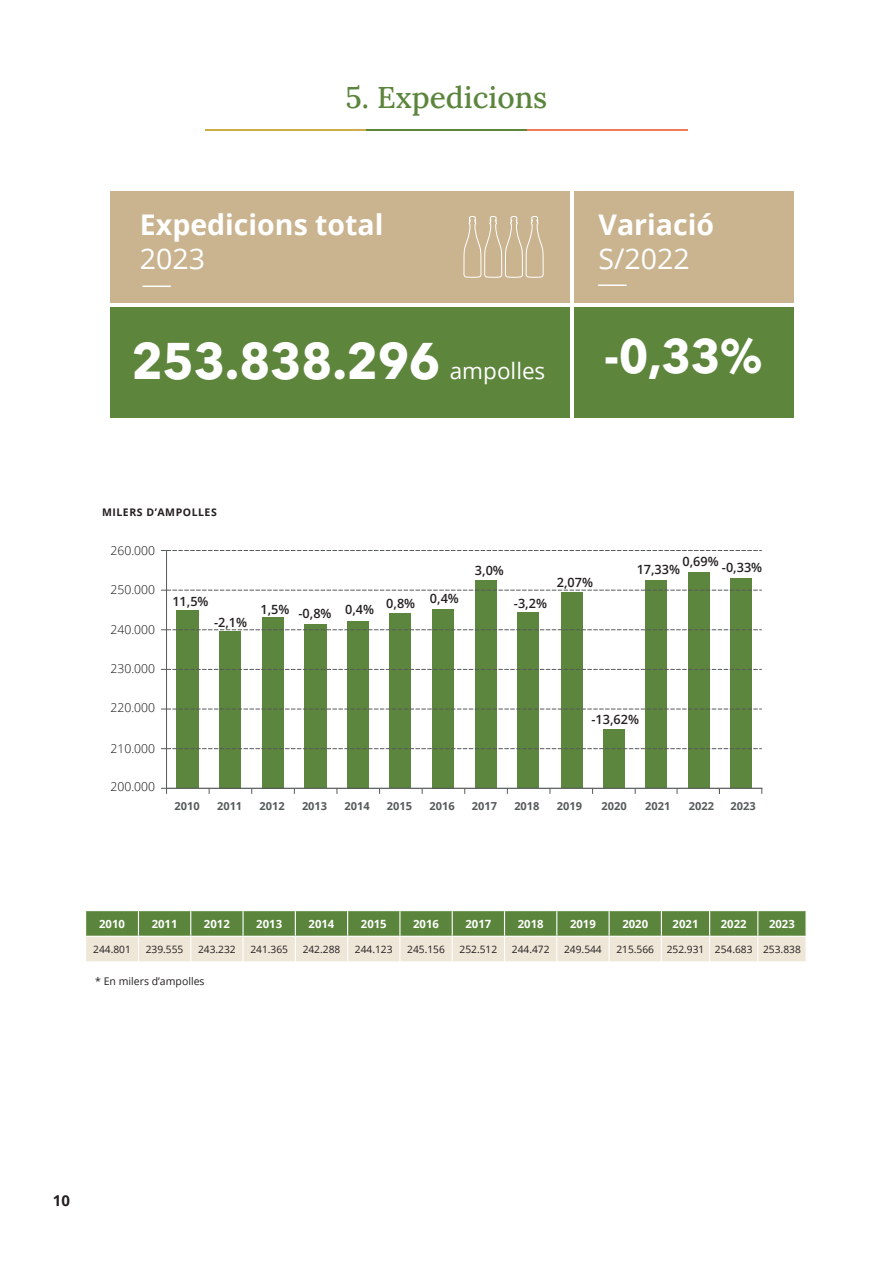
<style>
.page{position:relative;width:893px;height:1263px;background:#fff}
.page>*{position:absolute;margin:0;border:0;box-sizing:border-box;transform-origin:0 0}
.t1{font:700 51px "Avenir Next LT Pro";letter-spacing:-.01em;color:#fff;scale:.96 1}
.t2{font:700 48px "Avenir Next LT Pro";color:#fff;scale:.96 1}
.t3{font:500 30px "Lora";color:#5b853c}
.t4{font:700 28.5px "Open Sans";color:#fff}
.t5{font:28.5px "Open Sans";color:#fff}
.t6{font:22.5px "Open Sans";color:#fff}
.t7{font:700 15px "Open Sans";color:#231f20}
.datos_tablas{font:600 12.75px "Open Sans";color:#231f20}
.t8{font:300 12.15px "Open Sans";color:#10120f}
.t9{font:700 11.25px "Open Sans";color:#fff}
.t10{font:700 11.1px "Open Sans";color:#565a5b}
.t11{font:10.5px "Open Sans";color:#231f20}
.datos_tablas-2{font:700 10.5px "Open Sans";letter-spacing:.05em;color:#231f20}
.datos_tablas-3{font:10.2px "Open Sans";color:#231f20}
</style>
<div class="page">
<div style="left:177px;top:610px;width:22px;height:178px;background:#5c853d"></div>
<div style="left:219px;top:631px;width:22px;height:157px;background:#5c853d"></div>
<div style="left:262px;top:617px;width:22px;height:171px;background:#5c853d"></div>
<div style="left:304px;top:624px;width:23px;height:164px;background:#5c853d"></div>
<div style="left:347px;top:621px;width:22px;height:167px;background:#5c853d"></div>
<div style="left:390px;top:613px;width:21px;height:175px;background:#5c853d"></div>
<div style="left:432px;top:609px;width:22px;height:179px;background:#5c853d"></div>
<div style="left:475px;top:580px;width:21px;height:208px;background:#5c853d"></div>
<div style="left:517px;top:612px;width:22px;height:176px;background:#5c853d"></div>
<div style="left:561px;top:592px;width:22px;height:196px;background:#5c853d"></div>
<div style="left:603px;top:729px;width:22px;height:59px;background:#5c853d"></div>
<div style="left:688px;top:572px;width:21px;height:216px;background:#5c853d"></div>
<div style="left:645px;top:580px;width:22px;height:208px;background:#5c853d"></div>
<div style="left:730px;top:578px;width:22px;height:210px;background:#5c853d"></div>
<hr style="left:167px;top:788px;width:595px;height:1px;background:#575a5b">
<hr style="left:166px;top:550px;width:1px;height:238px;background:#575a5b">
<svg style="left:161px;top:708px;width:601px;height:2px"></svg>
<svg style="left:161px;top:748px;width:601px;height:1px"></svg>
<div style="left:111px;top:191px;width:459px;height:112px;background:#cab490"></div>
<div style="left:111px;top:308px;width:459px;height:110px;background:#5e853c"></div>
<div style="left:574px;top:191px;width:220px;height:112px;background:#cab490"></div>
<div style="left:574px;top:308px;width:220px;height:110px;background:#5e853c"></div>
<svg style="left:85px;top:910px;width:721px;height:52px;background:#a9b990"></svg>
<hr style="left:805px;top:911px;width:2px;height:25px;background:#fff">
<hr style="left:85px;top:936px;width:53px;height:1px;background:#fff">
<hr style="left:138px;top:936px;width:53px;height:1px;background:#fff">
<hr style="left:191px;top:936px;width:52px;height:1px;background:#fff">
<hr style="left:243px;top:936px;width:52px;height:1px;background:#fff">
<hr style="left:295px;top:936px;width:53px;height:1px;background:#fff">
<hr style="left:348px;top:936px;width:52px;height:1px;background:#fff">
<hr style="left:400px;top:936px;width:52px;height:1px;background:#fff">
<hr style="left:452px;top:936px;width:52px;height:1px;background:#fff">
<hr style="left:504px;top:936px;width:53px;height:1px;background:#fff">
<hr style="left:557px;top:936px;width:52px;height:1px;background:#fff">
<hr style="left:609px;top:936px;width:52px;height:1px;background:#fff">
<hr style="left:661px;top:936px;width:49px;height:1px;background:#fff">
<hr style="left:710px;top:936px;width:48px;height:1px;background:#fff">
<hr style="left:758px;top:936px;width:49px;height:1px;background:#fff">
<svg style="left:142px;top:129px;width:620px;height:557px"></svg>
<hr style="left:598px;top:284px;width:28px;height:2px;background:#fff">
<p class="t3" style="left:346px;top:74px;width:203px">5. Expedicions</p>
<p class="t4" style="left:140px;top:204px;width:245px">Expedicions total</p>
<p class="t5" style="left:140px;top:239px;width:67px">2023</p>
<p class="t1" style="left:131px;top:330px;width:324px">253.838.296</p>
<p class="t6" style="left:450px;top:355px;width:97px">ampolles</p>
<p class="t4" style="left:598px;top:204px;width:117px">Variació</p>
<p class="t5" style="left:598px;top:239px;width:93px">S/2022</p>
<p class="t2" style="left:604px;top:327px;width:166px">-0,33%</p>
<p class="datos_tablas-2" style="left:102px;top:505px;width:116px">MILERS D’AMPOLLES</p>
<p class="t8" style="left:111px;top:542px;width:46px">260.000</p>
<p class="t8" style="left:111px;top:581px;width:46px">250.000</p>
<p class="t8" style="left:111px;top:621px;width:46px">240.000</p>
<p class="t8" style="left:111px;top:660px;width:46px">230.000</p>
<p class="t8" style="left:111px;top:699px;width:46px">220.000</p>
<p class="t8" style="left:111px;top:740px;width:46px">210.000</p>
<p class="t8" style="left:111px;top:778px;width:46px">200.000</p>
<p class="datos_tablas" style="left:172px;top:593px;width:38px">11,5%</p>
<p class="datos_tablas" style="left:214px;top:614px;width:35px">-2,1%</p>
<p class="datos_tablas" style="left:260px;top:600px;width:30px">1,5%</p>
<p class="datos_tablas" style="left:299px;top:605px;width:35px">-0,8%</p>
<p class="datos_tablas" style="left:345px;top:601px;width:30px">0,4%</p>
<p class="datos_tablas" style="left:386px;top:595px;width:30px">0,8%</p>
<p class="datos_tablas" style="left:430px;top:590px;width:30px">0,4%</p>
<p class="datos_tablas" style="left:475px;top:562px;width:30px">3,0%</p>
<p class="datos_tablas" style="left:514px;top:595px;width:35px">-3,2%</p>
<p class="datos_tablas" style="left:557px;top:573px;width:38px">2,07%</p>
<p class="datos_tablas" style="left:682px;top:552px;width:38px">0,69%</p>
<p class="datos_tablas" style="left:722px;top:559px;width:42px">-0,33%</p>
<p class="datos_tablas" style="left:637px;top:561px;width:45px">17,33%</p>
<p class="datos_tablas" style="left:591px;top:710px;width:49px">-13,62%</p>
<p class="t10" style="left:175px;top:798px;width:27px">2010</p>
<p class="t10" style="left:217px;top:798px;width:27px">2011</p>
<p class="t10" style="left:260px;top:798px;width:27px">2012</p>
<p class="t10" style="left:302px;top:798px;width:27px">2013</p>
<p class="t10" style="left:344px;top:798px;width:27px">2014</p>
<p class="t10" style="left:387px;top:798px;width:27px">2015</p>
<p class="t10" style="left:429px;top:798px;width:27px">2016</p>
<p class="t10" style="left:472px;top:798px;width:27px">2017</p>
<p class="t10" style="left:514px;top:798px;width:27px">2018</p>
<p class="t10" style="left:557px;top:798px;width:27px">2019</p>
<p class="t10" style="left:601px;top:798px;width:27px">2020</p>
<p class="t10" style="left:645px;top:798px;width:27px">2021</p>
<p class="t10" style="left:689px;top:798px;width:27px">2022</p>
<p class="t10" style="left:730px;top:798px;width:27px">2023</p>
<p class="t9" style="left:99px;top:916px;width:27px">2010</p>
<p class="t9" style="left:152px;top:916px;width:27px">2011</p>
<p class="t9" style="left:204px;top:916px;width:27px">2012</p>
<p class="t9" style="left:256px;top:916px;width:27px">2013</p>
<p class="t9" style="left:309px;top:916px;width:27px">2014</p>
<p class="t9" style="left:361px;top:916px;width:27px">2015</p>
<p class="t9" style="left:413px;top:916px;width:27px">2016</p>
<p class="t9" style="left:465px;top:916px;width:27px">2017</p>
<p class="t9" style="left:518px;top:916px;width:27px">2018</p>
<p class="t9" style="left:570px;top:916px;width:27px">2019</p>
<p class="t9" style="left:622px;top:916px;width:27px">2020</p>
<p class="t9" style="left:673px;top:916px;width:27px">2021</p>
<p class="t9" style="left:721px;top:916px;width:27px">2022</p>
<p class="t9" style="left:769px;top:916px;width:27px">2023</p>
<p class="datos_tablas-3" style="left:93px;top:942px;width:39px">244.801</p>
<p class="datos_tablas-3" style="left:146px;top:942px;width:39px">239.555</p>
<p class="datos_tablas-3" style="left:198px;top:942px;width:39px">243.232</p>
<p class="datos_tablas-3" style="left:250px;top:942px;width:39px">241.365</p>
<p class="datos_tablas-3" style="left:303px;top:942px;width:39px">242.288</p>
<p class="datos_tablas-3" style="left:355px;top:942px;width:39px">244.123</p>
<p class="datos_tablas-3" style="left:407px;top:942px;width:39px">245.156</p>
<p class="datos_tablas-3" style="left:460px;top:942px;width:39px">252.512</p>
<p class="datos_tablas-3" style="left:512px;top:942px;width:39px">244.472</p>
<p class="datos_tablas-3" style="left:564px;top:942px;width:39px">249.544</p>
<p class="datos_tablas-3" style="left:616px;top:942px;width:39px">215.566</p>
<p class="datos_tablas-3" style="left:667px;top:942px;width:39px">252.931</p>
<p class="datos_tablas-3" style="left:715px;top:942px;width:39px">254.683</p>
<p class="datos_tablas-3" style="left:763px;top:942px;width:39px">253.838</p>
<p class="t11" style="left:95px;top:974px;width:111px">* En milers d’ampolles</p>
<h3 class="t7" style="left:53px;top:1190px;width:19px">10</h3>
</div>
